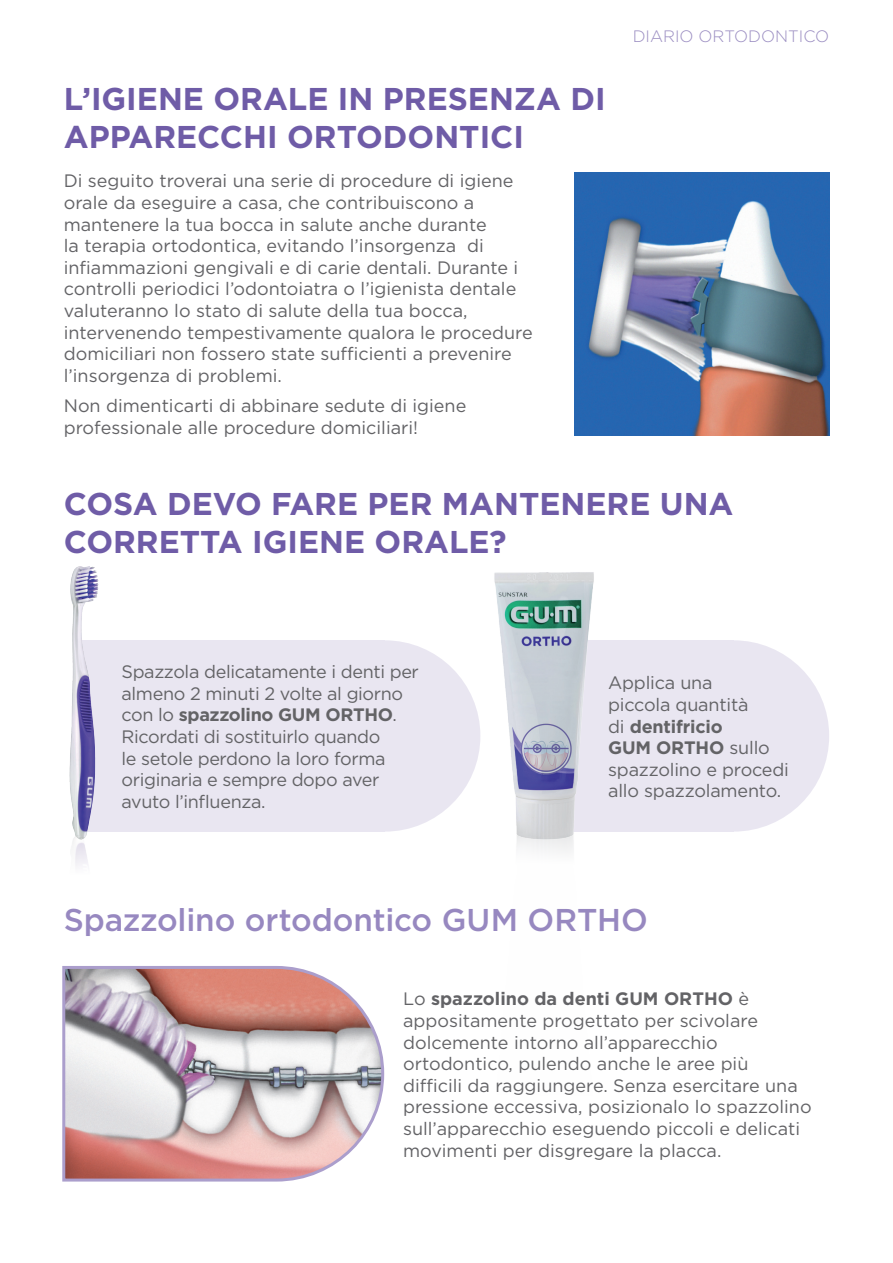
<style>
.page{position:relative;width:893px;height:1263px;background:#fff}
.page>*{position:absolute;margin:0;border:0;box-sizing:border-box;transform-origin:0 0}
.t1{font:700 31.5px/37.8px "Gotham";color:#6f5ca7}
.t2{font:500 31.5px "Gotham";letter-spacing:-.005em;color:#9788c0}
.t3{font:18px/21.6px "Gotham";color:#636366}
.t4{font:18px/21.6px "Gotham";letter-spacing:-.02em;color:#636366}
.t5{font:300 16.5px "Gotham";color:#6f5ca7}
.s1{font-weight:700}
</style>
<div class="page">
<img style="left:62px;top:966px;width:323px;height:216px">
<img style="left:574px;top:173px;width:255px;height:263px">
<div style="left:546px;top:640px;width:187px;height:192px;background:#e9e6f1"></div>
<div style="left:638px;top:640px;width:191px;height:192px;background:#e9e6f1;border-radius:50%"></div>
<div style="left:79px;top:640px;width:306px;height:192px;background:#e9e6f1"></div>
<div style="left:289px;top:640px;width:191px;height:192px;background:#e9e6f1;border-radius:50%"></div>
<img style="left:69px;top:566px;width:26px;height:266px">
<img style="left:64px;top:832px;width:40px;height:274px">
<img style="left:471px;top:572px;width:123px;height:271px">
<h1 class="t1" style="left:64px;top:80px;width:543px">L’IGIENE ORALE IN PRESENZA DI<br>APPARECCHI ORTODONTICI</h1>
<p class="t3" style="left:64px;top:170px;width:470px">Di seguito troverai una serie di procedure di igiene orale da eseguire a casa, che contribuiscono a mantenere la tua bocca in salute anche durante<br>la terapia ortodontica, evitando l’insorgenza di infiammazioni gengivali e di carie dentali. Durante i controlli periodici l’odontoiatra o l’igienista dentale valuteranno lo stato di salute della tua bocca, intervenendo tempestivamente qualora le procedure domiciliari non fossero state sufficienti a prevenire l’insorgenza di problemi.</p>
<p class="t3" style="left:64px;top:395px;width:404px">Non dimenticarti di abbinare sedute di igiene professionale alle procedure domiciliari!</p>
<p class="t5" style="left:633px;top:26px;width:198px">DIARIO ORTODONTICO</p>
<h1 class="t1" style="left:64px;top:485px;width:671px">COSA DEVO FARE PER MANTENERE UNA<br>CORRETTA IGIENE ORALE?</h1>
<p class="t4" style="left:122px;top:661px;width:299px">Spazzola delicatamente i denti per almeno 2 minuti 2 volte al giorno con lo <span class="s1">spazzolino GUM ORTHO</span>.<br>Ricordati di sostituirlo quando<br>le setole perdono la loro forma originaria e sempre dopo aver avuto l’influenza.</p>
<p class="t3" style="left:608px;top:672px;width:182px">Applica una<br>piccola quantità<br>di <span class="s1">dentifricio<br>GUM ORTHO</span> sullo spazzolino e procedi allo spazzolamento.</p>
<h1 class="t2" style="left:64px;top:899px;width:586px">Spazzolino ortodontico GUM ORTHO</h1>
<p class="t3" style="left:403px;top:988px;width:410px">Lo <span class="s1">spazzolino da denti GUM ORTHO</span> è appositamente progettato per scivolare dolcemente intorno all’apparecchio ortodontico, pulendo anche le aree più difficili da raggiungere. Senza esercitare una pressione eccessiva, posizionalo lo spazzolino sull’apparecchio eseguendo piccoli e delicati movimenti per disgregare la placca.</p>
</div>
